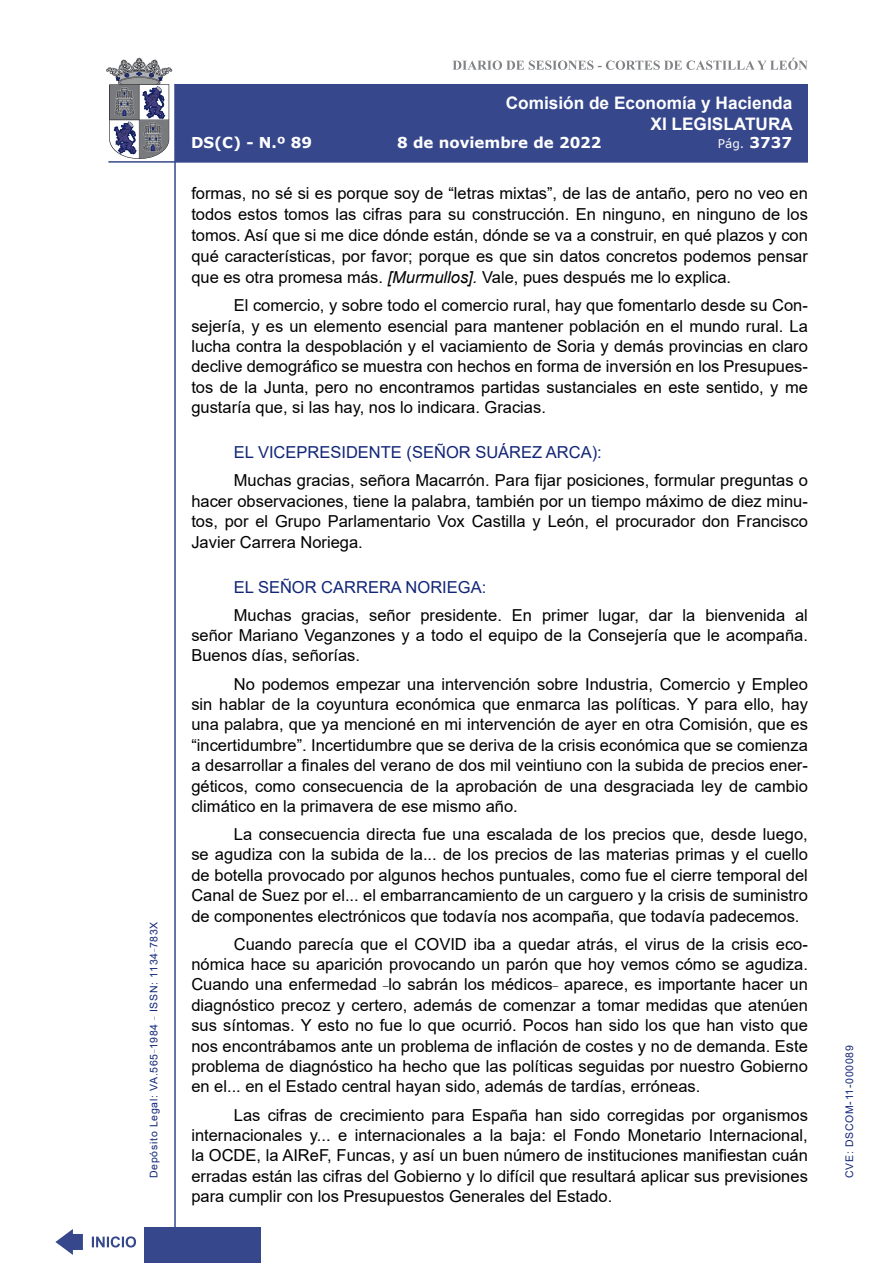
<style>
.page{position:relative;width:893px;height:1263px;background:#fff}
.page>*{position:absolute;margin:0;border:0;box-sizing:border-box;transform-origin:0 0}
.t1{font:700 17.25px/20.7px "Arial";color:#fff;text-align:right}
.t2{font:16.5px/20.4px "Arial";color:#000;text-align:justify}
.Orador{font:16.5px "Arial";color:#122678}
.t3{font:700 15px "Verdana";color:#fff}
.t4{font:12px "Verdana";color:#fff}
.t5{font:10.5px "Arial";letter-spacing:.065em;color:#122678}
.s1{font-weight:700;font-size:15px}
.s2{font-style:italic}
</style>
<div class="page">
<svg style="left:452px;top:58px;width:356px;height:12px"></svg>
<hr style="left:174px;top:84px;width:2px;height:1179px;background:#36478c">
<div style="left:144px;top:1227px;width:117px;height:36px;background:#36478c"></div>
<div style="left:175px;top:84px;width:633px;height:78px;background:#36478c"></div>
<hr style="left:108px;top:161px;width:700px;height:2px;background:#36478c">
<svg style="left:92px;top:1236px;width:44px;height:11px"></svg>
<svg style="left:55px;top:1229px;width:28px;height:26px"></svg>
<svg style="left:106px;top:58px;width:66px;height:101px"></svg>
<p class="t5" style="left:146px;top:1178px;width:258px;rotate:-90deg">Depósito Legal: VA.565<sup>_</sup>1984 <sup>_</sup> ISSN: 1134<sup>_</sup>783X</p>
<p class="t1" style="left:506px;top:93px;width:289px">Comisión de Economía y Hacienda<br>XI LEGISLATURA</p>
<p class="t3" style="left:191px;top:132px;width:123px">DS(C) - N.º 89</p>
<p class="t3" style="left:397px;top:132px;width:206px">8 de noviembre de 2022</p>
<p class="t4" style="left:718px;top:135px;width:76px">Pág. <span class="s1">3737</span></p>
<p class="t2" style="left:191px;top:183px;width:618px;line-height:21px">formas, no sé si es porque soy de “letras mixtas”, de las de antaño, pero no veo en todos estos tomos las cifras para su construcción. En ninguno, en ninguno de los tomos. Así que si me dice dónde están, dónde se va a construir, en qué plazos y con qué características, por favor; porque es que sin datos concretos podemos pensar que es otra promesa más. <span class="s2">[Murmullos].</span> Vale, pues después me lo explica.</p>
<p class="t2" style="left:191px;top:295px;width:618px;text-indent:43px">El comercio, y sobre todo el comercio rural, hay que fomentarlo desde su Con&shy;sejería, y es un elemento esencial para mantener población en el mundo rural. La lucha contra la despoblación y el vaciamiento de Soria y demás provincias en claro declive demográfico se muestra con hechos en forma de inversión en los Presupues&shy;tos de la Junta, pero no encontramos partidas sustanciales en este sentido, y me gustaría que, si las hay, nos lo indicara. Gracias.</p>
<p class="Orador" style="left:234px;top:441px;width:369px">EL VICEPRESIDENTE (SEÑOR SUÁREZ ARCA):</p>
<p class="t2" style="left:191px;top:470px;width:618px;text-indent:43px">Muchas gracias, señora Macarrón. Para fijar posiciones, formular preguntas o hacer observaciones, tiene la palabra, también por un tiempo máximo de diez minu&shy;tos, por el Grupo Parlamentario Vox Castilla y León, el procurador don Francisco Javier Carrera Noriega.</p>
<p class="Orador" style="left:234px;top:575px;width:254px">EL SEÑOR CARRERA NORIEGA:</p>
<p class="t2" style="left:191px;top:604px;width:618px;text-indent:43px">Muchas gracias, señor presidente. En primer lugar, dar la bienvenida al señor Mariano Veganzones y a todo el equipo de la Consejería que le acompaña.<br>Buenos días, señorías.</p>
<p class="t2" style="left:191px;top:673px;width:618px;text-indent:43px">No podemos empezar una intervención sobre Industria, Comercio y Empleo sin hablar de la coyuntura económica que enmarca las políticas. Y para ello, hay una palabra, que ya mencioné en mi intervención de ayer en otra Comisión, que es “incertidumbre”. Incertidumbre que se deriva de la crisis económica que se comienza a desarrollar a finales del verano de dos mil veintiuno con la subida de precios ener&shy;géticos, como consecuencia de la aprobación de una desgraciada ley de cambio climático en la primavera de ese mismo año.</p>
<p class="t2" style="left:191px;top:824px;width:618px;text-indent:43px">La consecuencia directa fue una escalada de los precios que, desde luego, se agudiza con la subida de la... de los precios de las materias primas y el cuello de botella provocado por algunos hechos puntuales, como fue el cierre temporal del Canal de Suez por el... el embarrancamiento de un carguero y la crisis de suministro de componentes electrónicos que todavía nos acompaña, que todavía padecemos.</p>
<p class="t2" style="left:191px;top:933px;width:618px;text-indent:43px">Cuando parecía que el COVID iba a quedar atrás, el virus de la crisis eco&shy;nómica hace su aparición provocando un parón que hoy vemos cómo se agudiza.<br>Cuando una enfermedad <sup>_</sup>lo sabrán los médicos<sup>_</sup> aparece, es importante hacer un diagnóstico precoz y certero, además de comenzar a tomar medidas que atenúen sus síntomas. Y esto no fue lo que ocurrió. Pocos han sido los que han visto que nos encontrábamos ante un problema de inflación de costes y no de demanda. Este problema de diagnóstico ha hecho que las políticas seguidas por nuestro Gobierno en el... en el Estado central hayan sido, además de tardías, erróneas.</p>
<p class="t2" style="left:191px;top:1104px;width:618px;text-indent:43px">Las cifras de crecimiento para España han sido corregidas por organismos internacionales y... e internacionales a la baja: el Fondo Monetario Internacional, la OCDE, la AIReF, Funcas, y así un buen número de instituciones manifiestan cuán erradas están las cifras del Gobierno y lo difícil que resultará aplicar sus previsiones para cumplir con los Presupuestos Generales del Estado.</p>
<p class="t5" style="left:842px;top:1178px;width:134px;rotate:-90deg">CVE: DSCOM-11-000089</p>
</div>
